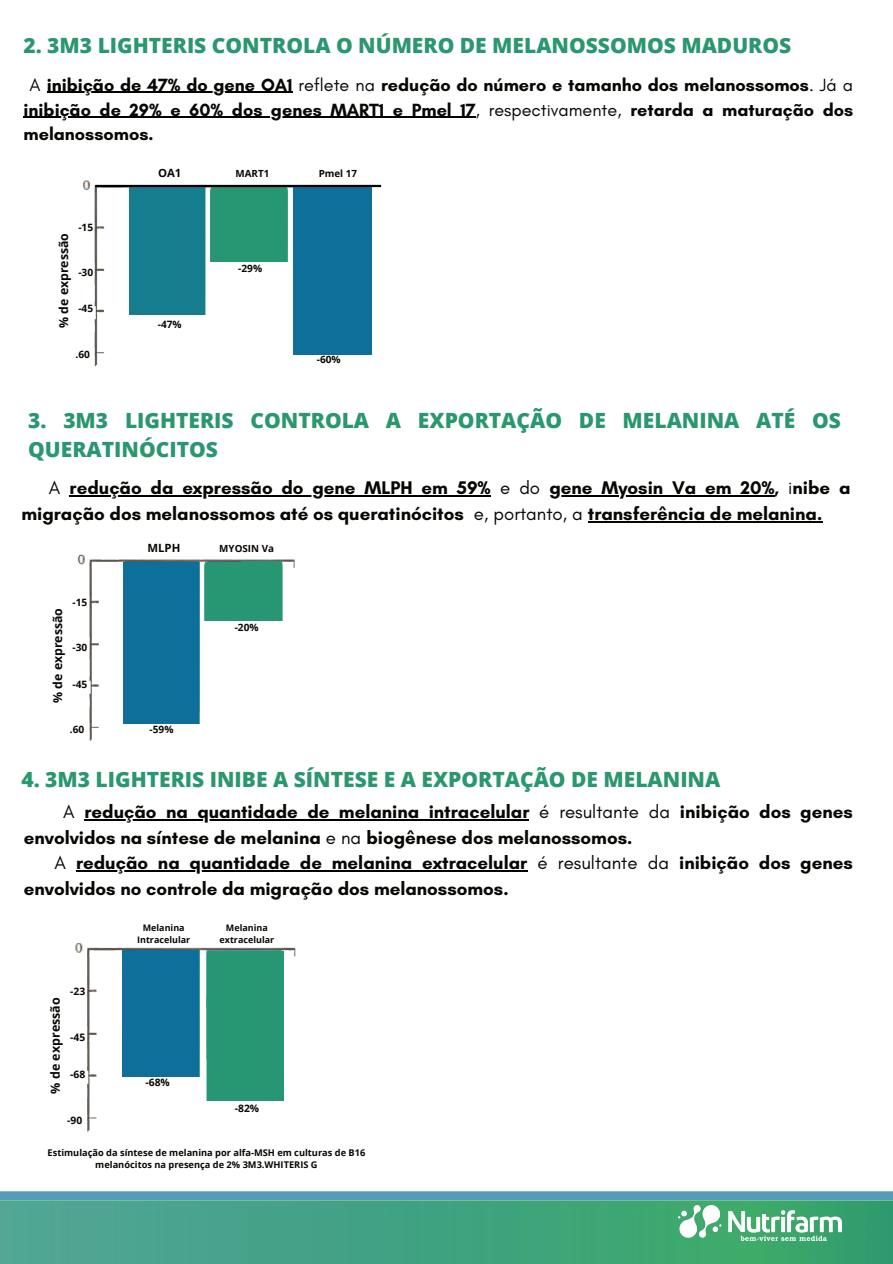
<style>
.page{position:relative;width:893px;height:1264px;background:#fff}
.page>*{position:absolute;margin:0;border:0;box-sizing:border-box;transform-origin:0 0}
.t1{font:800 21px/29.2px "Open Sans";color:#2b976f}
.t2{font:700 18.6px/25.8px "Glacial Indifference";color:#080704}
.t3{font:700 18px/24.8px "Glacial Indifference";color:#080704;text-align:justify}
.t4{font:700 12.45px "Open Sans";color:#080704}
.t5{font:700 12.3px "Open Sans";color:#080704}
.t6{font:700 11.4px "Open Sans";color:#080704}
.t7{font:700 10.35px "Open Sans";color:#080704}
.t8{font:700 10.2px "Open Sans";color:#080704}
.t9{font:700 9.75px "Open Sans";color:#080704}
.t10{font:700 9.3px/12.3px "Open Sans";color:#080704;text-align:center}
.t11{font:700 9px/12px "Open Sans";color:#080704;text-align:center}
.s1{font-weight:400}
</style>
<div class="page">
<svg style="left:0;top:1191px;width:892px;height:9px;background:#5c9eba"></svg>
<div style="left:0;top:1201px;width:892px;height:62px;background:linear-gradient(to right,#4fa397,#35a567)"></div>
<img style="left:678px;top:1205px;width:162px;height:35px">
<hr style="left:47px;top:92px;width:245px;height:1px;background:#000">
<hr style="left:23px;top:117px;width:452px;height:1px;background:#000">
<img style="left:77px;top:554px;width:218px;height:187px">
<svg style="left:124px;top:562px;width:158px;height:161px"></svg>
<hr style="left:70px;top:495px;width:421px;height:1px;background:#000">
<hr style="left:549px;top:495px;width:225px;height:1px;background:#000">
<hr style="left:587px;top:521px;width:235px;height:1px;background:#080704">
<hr style="left:84px;top:819px;width:445px;height:1px;background:#000">
<hr style="left:76px;top:870px;width:451px;height:1px;background:#000">
<img style="left:75px;top:942px;width:221px;height:190px">
<div style="left:122px;top:950px;width:77px;height:126px;background:#0e709a"></div>
<div style="left:206px;top:951px;width:77px;height:149px;background:#279673"></div>
<img style="left:82px;top:180px;width:247px;height:187px">
<svg style="left:130px;top:187px;width:242px;height:167px"></svg>
<hr style="left:95px;top:185px;width:286px;height:2px;background:#000">
<p class="t1" style="left:23px;top:30px;width:769px">2. 3M3 LIGHTERIS CONTROLA O NÚMERO DE MELANOSSOMOS MADUROS</p>
<p class="t3" style="left:23px;top:72px;width:831px;text-indent:6px"><span class="s1">A</span> inibição de 47% do gene OA1 <span class="s1">reflete na</span> redução do número e tamanho dos melanossomos<span class="s1">. Já a </span>inibição de 29% e 60% dos genes MART1 e Pmel 17<span class="s1">, respectivamente,</span> retarda a maturação dos melanossomos.</p>
<p class="t8" style="left:78px;top:220px;width:16px">-15</p>
<p class="t5" style="left:55px;top:328px;width:96px;rotate:-90deg">% de expressão</p>
<p class="t8" style="left:78px;top:265px;width:16px">-30</p>
<p class="t8" style="left:78px;top:301px;width:16px">-45</p>
<p class="t8" style="left:76px;top:346px;width:16px">.60</p>
<p class="t6" style="left:158px;top:164px;width:25px">OA1</p>
<p class="t8" style="left:158px;top:317px;width:25px">-47%</p>
<p class="t9" style="left:235px;top:167px;width:35px">MART1</p>
<p class="t8" style="left:238px;top:261px;width:25px">-29%</p>
<p class="t9" style="left:319px;top:167px;width:40px">Pmel 17</p>
<p class="t8" style="left:317px;top:352px;width:25px">-60%</p>
<p class="t1" style="left:28px;top:404px;width:814px">3. 3M3 LIGHTERIS CONTROLA A EXPORTAÇÃO DE MELANINA ATÉ OS<br>QUERATINÓCITOS</p>
<p class="t2" style="left:21px;top:474px;width:830px;text-indent:28px"><span class="s1">A</span> redução da expressão do gene MLPH em 59% <span class="s1">e do</span> gene Myosin Va em 20%, <span class="s1">i</span>nibe a migração dos melanossomos até os queratinócitos <span class="s1">e, portanto, a</span> transferência de melanina.</p>
<p class="t8" style="left:72px;top:595px;width:16px">-15</p>
<p class="t5" style="left:49px;top:703px;width:96px;rotate:-90deg">% de expressão</p>
<p class="t8" style="left:72px;top:640px;width:16px">-30</p>
<p class="t8" style="left:72px;top:676px;width:16px">-45</p>
<p class="t8" style="left:70px;top:721px;width:16px">.60</p>
<p class="t6" style="left:147px;top:539px;width:34px">MLPH</p>
<p class="t8" style="left:149px;top:721px;width:25px">-59%</p>
<p class="t9" style="left:219px;top:542px;width:56px">MYOSIN Va</p>
<p class="t8" style="left:235px;top:620px;width:25px">-20%</p>
<p class="t1" style="left:21px;top:764px;width:700px">4. 3M3 LIGHTERIS INIBE A SÍNTESE E A EXPORTAÇÃO DE MELANINA</p>
<p class="t2" style="left:24px;top:799px;width:830px;text-indent:39px"><span class="s1">A</span> redução na quantidade de melanina intracelular <span class="s1">é resultante da</span> inibição dos genes envolvidos na síntese de melanina <span class="s1">e na</span> biogênese dos melanossomos.</p>
<p class="t2" style="left:24px;top:849px;width:830px;text-indent:31px"><span class="s1">A</span> redução na quantidade de melanina extracelular <span class="s1">é resultante da</span> inibição dos genes envolvidos no controle da migração dos melanossomos.</p>
<p class="t7" style="left:70px;top:984px;width:17px">-23</p>
<p class="t4" style="left:46px;top:1093px;width:98px;rotate:-90deg">% de expressão</p>
<p class="t7" style="left:70px;top:1029px;width:17px">-45</p>
<p class="t7" style="left:70px;top:1066px;width:17px">-68</p>
<p class="t7" style="left:67px;top:1112px;width:17px">-90</p>
<p class="t11" style="left:137px;top:921px;width:55px">Melanina<br>Intracelular</p>
<p class="t11" style="left:219px;top:921px;width:56px">Melanina extracelular</p>
<p class="t7" style="left:145px;top:1074px;width:26px">-68%</p>
<p class="t7" style="left:235px;top:1100px;width:26px">-82%</p>
<p class="t10" style="left:48px;top:1145px;width:319px">Estimulação da síntese de melanina por alfa-MSH em culturas de B16 melanócitos na presença de 2% 3M3.WHITERIS G</p>
</div>
